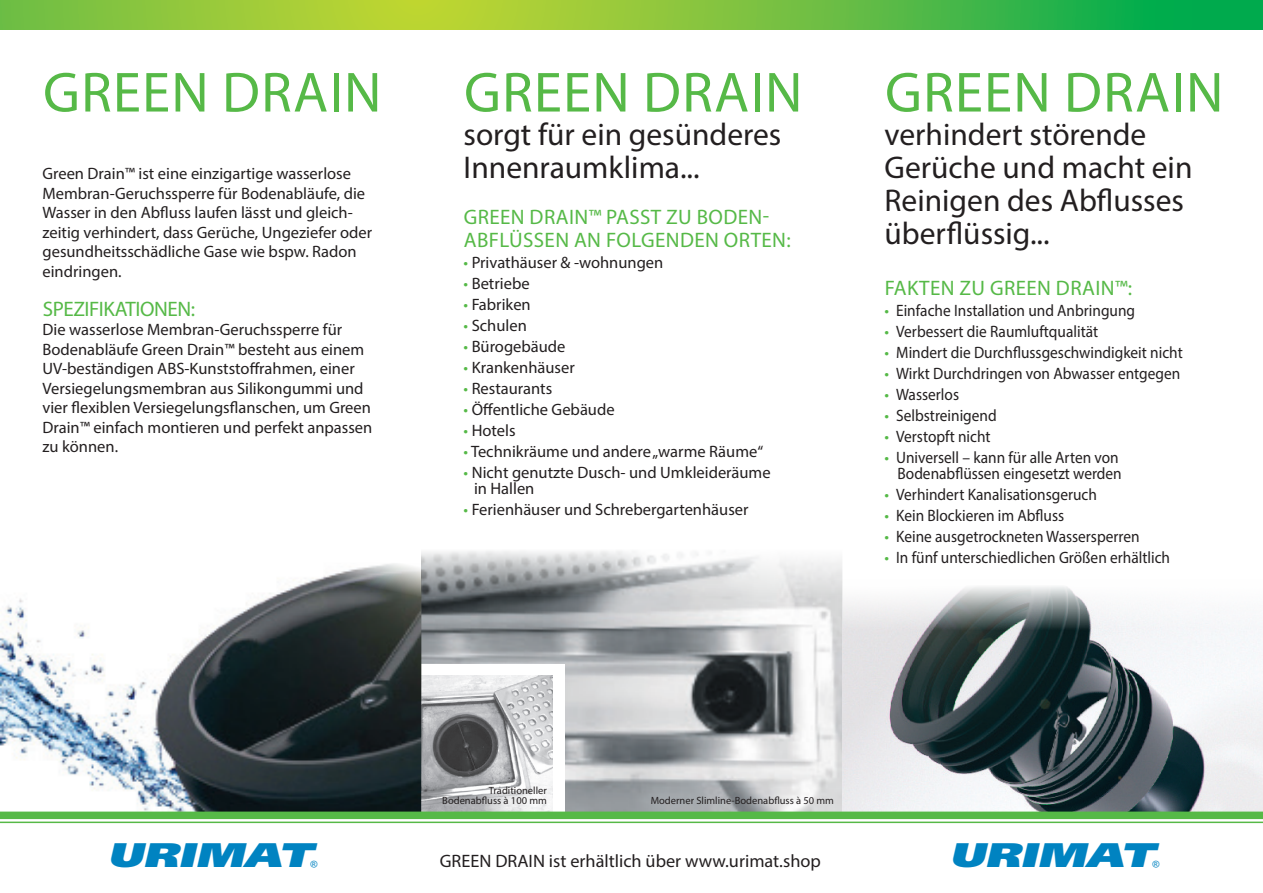
<style>
.page{position:relative;width:1263px;height:893px;background:#fff}
.page>*{position:absolute;margin:0;border:0;box-sizing:border-box;transform-origin:0 0}
.t1{font:57px "Myriad Pro";letter-spacing:.02em;color:#56b947}
.t2{font:italic 900 34.05px "Frutiger 95";color:#0083c1;scale:1.33 1}
.t3{font:31.5px/33px "Myriad Pro";color:#231f20}
.t4{font:21px "Myriad Pro";letter-spacing:.02em;color:#56b947}
.t5{font:18px "Myriad Pro";color:#231f20}
.t6{font:16.5px/19.5px "Myriad Pro";color:#231f20}
.t7{font:16.5px/16.5px "Myriad Pro";color:#231f20;text-align:right;scale:.93 1}
.t8{font:10.5px/10.2px "Myriad Pro";color:#231f20;text-align:right}
.t9{font:9.45px "Brush Script";color:#0083c1}
.s1{color:#56b947}
</style>
<div class="page">
<img style="left:421px;top:551px;width:421px;height:261px">
<div style="left:421px;top:664px;width:144px;height:159px;background:#fff"></div>
<img style="left:421px;top:676px;width:131px;height:136px">
<img style="left:0;top:563px;width:421px;height:249px">
<img style="left:842px;top:578px;width:421px;height:234px">
<div style="left:0;top:812px;width:1263px;height:7px;background:#56b947"></div>
<hr style="left:0;top:822px;width:1263px;height:1px;background:#56b947">
<svg style="left:0;top:0;width:1263px;height:30px"></svg>
<h1 class="t1" style="left:43px;top:57px;width:340px">GREEN DRAIN</h1>
<p class="t6" style="left:43px;top:163px;width:331px">Green Drain™ ist eine einzigartige wasserlose Membran-Geruchssperre für Bodenabläufe, die Wasser in den Abfluss laufen lässt und gleich&shy;zeitig verhindert, dass Gerüche, Ungeziefer oder gesundheitsschädliche Gase wie bspw. Radon eindringen.</p>
<p class="t4" style="left:43px;top:296px;width:21px">Spezifikationen</p>
<p class="t4" style="left:191px;top:296px;width:6px">:</p>
<p class="t6" style="left:43px;top:319px;width:331px">Die wasserlose Membran-Geruchssperre für Bodenabläufe Green Drain™ besteht aus einem UV-beständigen ABS-Kunststoffrahmen, einer Versiegelungsmembran aus Silikongummi und vier flexiblen Versiegelungsflanschen, um Green Drain™ einfach montieren und perfekt anpassen zu können.</p>
<h1 class="t1" style="left:464px;top:57px;width:340px">GREEN DRAIN</h1>
<h3 class="t3" style="left:463px;top:117px;width:319px">sorgt für ein gesünderes<br>Innenraumklima...</h3>
<p class="t4" style="left:464px;top:204px;width:26px">Green</p>
<p class="t4" style="left:530px;top:204px;width:26px">Drain</p>
<p class="t4" style="left:589px;top:204px;width:134px">™ PASST ZU Boden</p>
<p class="t4" style="left:763px;top:204px;width:8px">-</p>
<p class="t4" style="left:464px;top:227px;width:13px">abflüssen</p>
<p class="t4" style="left:574px;top:227px;width:46px">an folgenden</p>
<p class="t4" style="left:724px;top:227px;width:27px">Orten</p>
<p class="t4" style="left:786px;top:227px;width:6px">:</p>
<p class="t6" style="left:463px;top:252px;width:201px"><span class="s1">•</span> Privathäuser &amp; -wohnungen</p>
<p class="t6" style="left:463px;top:273px;width:68px"><span class="s1">•</span> Betriebe</p>
<p class="t6" style="left:463px;top:294px;width:69px"><span class="s1">•</span> Fabriken</p>
<p class="t6" style="left:463px;top:315px;width:65px"><span class="s1">•</span> Schulen</p>
<p class="t6" style="left:463px;top:336px;width:103px"><span class="s1">•</span> Bürogebäude</p>
<p class="t6" style="left:463px;top:357px;width:113px"><span class="s1">•</span> Krankenhäuser</p>
<p class="t6" style="left:463px;top:378px;width:90px"><span class="s1">•</span> Restaurants</p>
<p class="t6" style="left:463px;top:399px;width:153px"><span class="s1">•</span> Öffentliche Gebäude</p>
<p class="t6" style="left:463px;top:420px;width:54px"><span class="s1">•</span> Hotels</p>
<p class="t6" style="left:463px;top:441px;width:301px"><span class="s1">•</span> Technikräume und andere „warme Räume“</p>
<p class="t6" style="left:474px;top:464px;width:298px;line-height:16.5px;text-indent:-10px"><span class="s1">•</span> Nicht genutzte Dusch- und Umkleideräume in Hallen</p>
<p class="t6" style="left:463px;top:500px;width:286px"><span class="s1">•</span> Ferienhäuser und Schrebergartenhäuser</p>
<h1 class="t1" style="left:885px;top:57px;width:340px">GREEN DRAIN</h1>
<h3 class="t3" style="left:884px;top:117px;width:309px">verhindert störende<br>Gerüche und macht ein<br>Reinigen des Abflusses überflüssig...</h3>
<p class="t4" style="left:885px;top:275px;width:22px">Fakten</p>
<p class="t4" style="left:959px;top:275px;width:57px">zu Green</p>
<p class="t4" style="left:1056px;top:275px;width:26px">Drain</p>
<p class="t4" style="left:1115px;top:275px;width:19px">™:</p>
<p class="t7" style="left:884px;top:301px;width:271px"><span class="s1">•</span> Einfache Installation und Anbringung</p>
<p class="t7" style="left:884px;top:322px;width:231px"><span class="s1">•</span> Verbessert die Raumluftqualität</p>
<p class="t7" style="left:884px;top:343px;width:322px"><span class="s1">•</span> Mindert die Durchflussgeschwindigkeit nicht</p>
<p class="t7" style="left:884px;top:364px;width:320px"><span class="s1">•</span> Wirkt Durchdringen von Abwasser entgegen</p>
<p class="t7" style="left:884px;top:385px;width:82px"><span class="s1">•</span> Wasserlos</p>
<p class="t7" style="left:884px;top:406px;width:122px"><span class="s1">•</span> Selbstreinigend</p>
<p class="t7" style="left:884px;top:427px;width:116px"><span class="s1">•</span> Verstopft nicht</p>
<p class="t7" style="left:884px;top:448px;width:257px"><span class="s1">•</span> Universell – kann für alle Arten von<br>Bodenabflüssen eingesetzt werden</p>
<p class="t7" style="left:884px;top:486px;width:230px"><span class="s1">•</span> Verhindert Kanalisationsgeruch</p>
<p class="t7" style="left:884px;top:507px;width:195px"><span class="s1">•</span> Kein Blockieren im Abfluss</p>
<p class="t7" style="left:884px;top:528px;width:276px"><span class="s1">•</span> Keine ausgetrockneten Wassersperren</p>
<p class="t7" style="left:884px;top:549px;width:309px"><span class="s1">•</span> In fünf unterschiedlichen Größen erhältlich</p>
<p class="t8" style="left:442px;top:785px;width:106px">Traditioneller<br>Bodenabfluss à 100 mm</p>
<p class="t8" style="left:651px;top:795px;width:185px">Moderner Slimline-Bodenabfluss à 50 mm</p>
<h2 class="t2" style="left:107px;top:835px;width:163px">URIMAT</h2>
<p class="t9" style="left:311px;top:858px;width:8px">®</p>
<p class="t5" style="left:440px;top:850px;width:383px">GREEN DRAIN ist erhältlich über www.urimat.shop</p>
<h2 class="t2" style="left:949px;top:835px;width:163px">URIMAT</h2>
<p class="t9" style="left:1152px;top:858px;width:8px">®</p>
</div>
